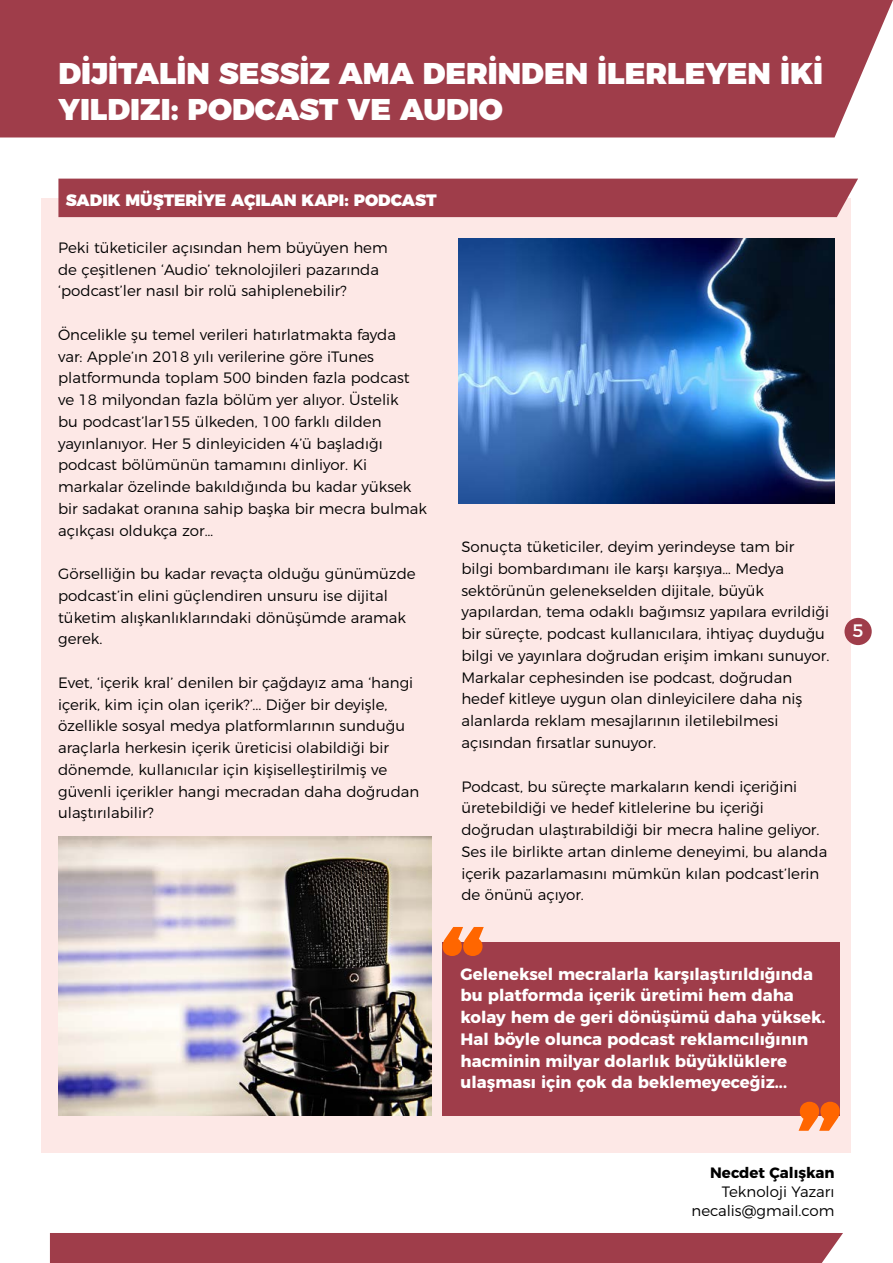
<style>
.page{position:relative;width:893px;height:1263px;background:#fff}
.page>*{position:absolute;margin:0;border:0;box-sizing:border-box;transform-origin:0 0}
.t1{font:900 30px/36px "Montserrat";color:#fff}
.t2{font:18px "Montserrat";color:#fff}
.t3{font:700 16.5px/21.8px "Montserrat";color:#fff}
.t4{font:900 16.5px "Montserrat";color:#fff}
.t5{font:300 15px/21.8px "Montserrat";color:#000}
.t6{font:700 15px "Montserrat";color:#000}
</style>
<div class="page">
<div style="left:42px;top:198px;width:809px;height:954px;background:#fde8e6"></div>
<div style="left:844px;top:618px;width:28px;height:27px;background:#9f3d4a;border-radius:50%"></div>
<div style="left:58px;top:179px;width:800px;height:38px;background:#9f3d4a"></div>
<div style="left:50px;top:1233px;width:793px;height:30px;background:#9f3d4a"></div>
<div style="left:0;top:0;width:893px;height:137px;background:#9f3d4a"></div>
<img style="left:458px;top:238px;width:376px;height:266px">
<div style="left:442px;top:942px;width:398px;height:173px;background:#9f3d4a"></div>
<svg style="left:799px;top:1102px;width:41px;height:29px"></svg>
<svg style="left:442px;top:927px;width:42px;height:29px"></svg>
<img style="left:58px;top:837px;width:374px;height:278px">
<h1 class="t1" style="left:58px;top:53px;width:766px">DİJİTALİN SESSİZ AMA DERİNDEN İLERLEYEN İKİ<br>YILDIZI: PODCAST VE AUDIO</h1>
<p class="t4" style="left:66px;top:186px;width:372px">SADIK MÜŞTERİYE AÇILAN KAPI: PODCAST</p>
<p class="t5" style="left:58px;top:235px;width:331px">Peki tüketiciler açısından hem büyüyen hem de çeşitlenen ‘Audio’ teknolojileri pazarında ‘podcast’ler nasıl bir rolü sahiplenebilir?</p>
<p class="t5" style="left:58px;top:322px;width:371px">Öncelikle şu temel verileri hatırlatmakta fayda<br>var: Apple’ın 2018 yılı verilerine göre iTunes platformunda toplam 500 binden fazla podcast ve 18 milyondan fazla bölüm yer alıyor. Üstelik<br>bu podcast’lar155 ülkeden, 100 farklı dilden yayınlanıyor. Her 5 dinleyiciden 4’ü başladığı podcast bölümünün tamamını dinliyor. Ki markalar özelinde bakıldığında bu kadar yüksek bir sadakat oranına sahip başka bir mecra bulmak açıkçası oldukça zor…</p>
<p class="t5" style="left:58px;top:562px;width:359px">Görselliğin bu kadar revaçta olduğu günümüzde podcast’in elini güçlendiren unsuru ise dijital tüketim alışkanlıklarındaki dönüşümde aramak gerek.</p>
<p class="t5" style="left:58px;top:670px;width:363px">Evet, ‘içerik kral’ denilen bir çağdayız ama ‘hangi içerik, kim için olan içerik?’... Diğer bir deyişle, özellikle sosyal medya platformlarının sunduğu araçlarla herkesin içerik üreticisi olabildiği bir dönemde, kullanıcılar için kişiselleştirilmiş ve güvenli içerikler hangi mecradan daha doğrudan ulaştırılabilir?</p>
<p class="t5" style="left:461px;top:535px;width:369px">Sonuçta tüketiciler, deyim yerindeyse tam bir bilgi bombardımanı ile karşı karşıya… Medya sektörünün gelenekselden dijitale, büyük yapılardan, tema odaklı bağımsız yapılara evrildiği bir süreçte, podcast kullanıcılara, ihtiyaç duyduğu bilgi ve yayınlara doğrudan erişim imkanı sunuyor.<br>Markalar cephesinden ise podcast, doğrudan hedef kitleye uygun olan dinleyicilere daha niş alanlarda reklam mesajlarının iletilebilmesi açısından fırsatlar sunuyor.</p>
<p class="t5" style="left:461px;top:774px;width:367px">Podcast, bu süreçte markaların kendi içeriğini üretebildiği ve hedef kitlelerine bu içeriği doğrudan ulaştırabildiği bir mecra haline geliyor.<br>Ses ile birlikte artan dinleme deneyimi, bu alanda içerik pazarlamasını mümkün kılan podcast’lerin de önünü açıyor.</p>
<p class="t2" style="left:852px;top:617px;width:13px">5</p>
<p class="t3" style="left:461px;top:961px;width:367px">Geleneksel mecralarla karşılaştırıldığında bu platformda içerik üretimi hem daha kolay hem de geri dönüşümü daha yüksek.<br>Hal böyle olunca podcast reklamcılığının hacminin milyar dolarlık büyüklüklere ulaşması için çok da beklemeyeceğiz...</p>
<p class="t6" style="left:710px;top:1161px;width:126px">Necdet Çalışkan</p>
<p class="t5" style="left:691px;top:1181px;width:145px;line-height:18.8px;text-align:right">Teknoloji Yazarı necalis@gmail.com</p>
</div>
